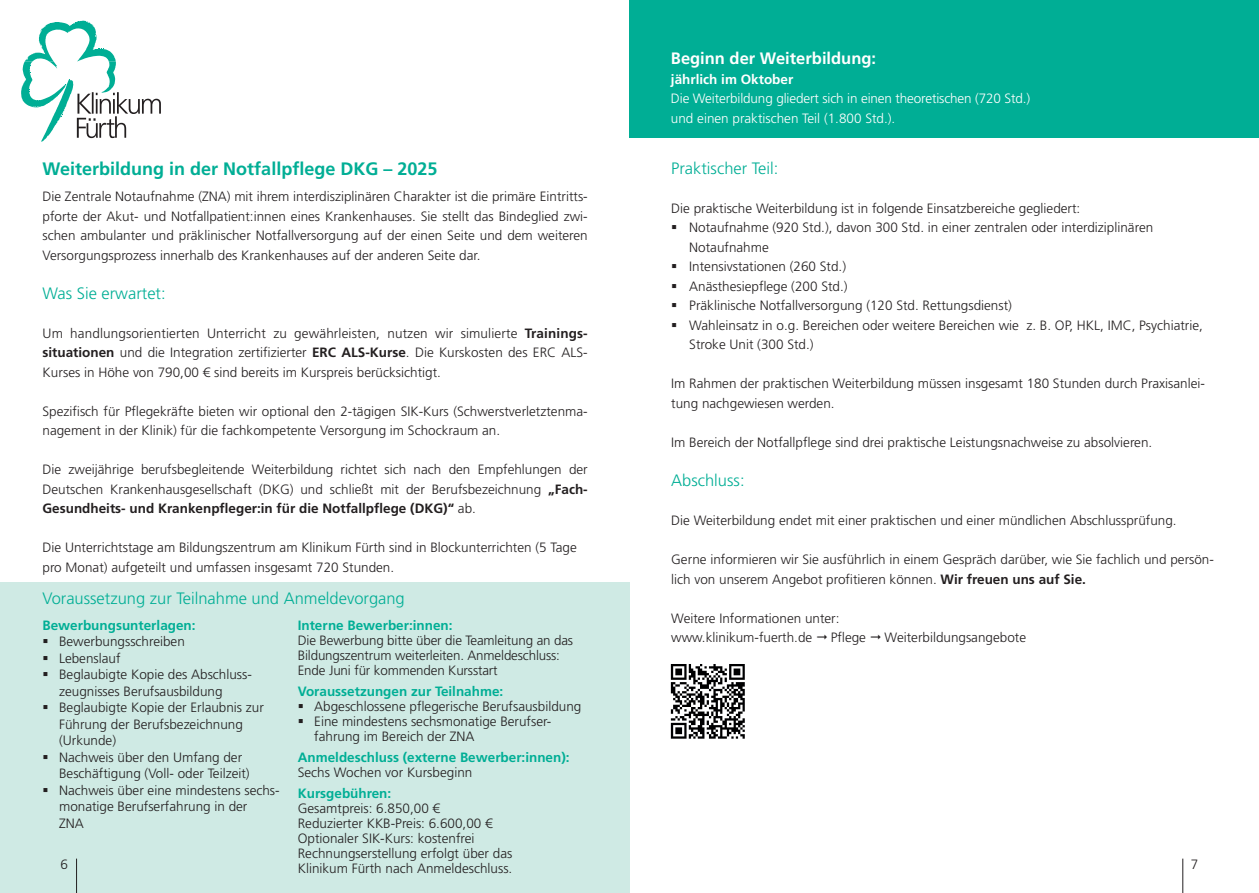
<style>
.page{position:relative;width:1259px;height:893px;background:#fff}
.page>*{position:absolute;margin:0;border:0;box-sizing:border-box;transform-origin:0 0}
.t1{font:700 18px "Frutiger LT Std";color:#00ae95}
.t2{font:300 16.5px "Frutiger LT Std";color:#00ae95}
.t3{font:700 16.5px "Frutiger LT Std";color:#fff}
.t4{font:300 13.5px/19.5px "Frutiger LT Std";color:#231f20}
.t5{font:700 13.5px "Frutiger LT Std";color:#00ae95}
.t6{font:300 13.5px/19.5px "Frutiger LT Std";letter-spacing:-.01em;color:#fff}
.t7{font:700 13.5px "Frutiger LT Std";color:#fff}
.s1{font-weight:700}
</style>
<div class="page">
<div style="left:629px;top:0;width:630px;height:138px;background:#00ae95"></div>
<div style="left:0;top:583px;width:629px;height:310px;background:#cfeae4"></div>
<svg style="left:21px;top:20px;width:140px;height:122px"></svg>
<hr style="left:76px;top:859px;width:1px;height:34px;background:#231f20">
<hr style="left:1182px;top:859px;width:1px;height:34px;background:#231f20">
<img style="left:670px;top:664px;width:75px;height:75px">
<p class="t3" style="left:671px;top:49px;width:207px">Beginn der Weiterbildung:</p>
<p class="t7" style="left:671px;top:71px;width:124px">jährlich im Oktober</p>
<p class="t6" style="left:671px;top:89px;width:361px">Die Weiterbildung gliedert sich in einen theoretischen (720 Std.) und einen praktischen Teil (1.800 Std.).</p>
<p class="t2" style="left:671px;top:159px;width:109px">Praktischer Teil:</p>
<p class="t4" style="left:671px;top:199px;width:411px">Die praktische Weiterbildung ist in folgende Einsatzbereiche gegliedert:</p>
<p class="t4" style="left:689px;top:218px;width:465px;text-indent:-18px">▪ Notaufnahme (920 Std.), davon 300 Std. in einer zentralen oder interdiziplinären<br>Notaufnahme</p>
<p class="t4" style="left:671px;top:257px;width:176px">▪ Intensivstationen (260 Std.)</p>
<p class="t4" style="left:671px;top:277px;width:178px">▪ Anästhesiepflege (200 Std.)</p>
<p class="t4" style="left:671px;top:296px;width:342px">▪ Präklinische Notfallversorgung (120 Std. Rettungsdienst)</p>
<p class="t4" style="left:689px;top:316px;width:515px;text-indent:-18px">▪ Wahleinsatz in o.g. Bereichen oder weitere Bereichen wie z. B. OP, HKL, IMC, Psychiatrie,<br>Stroke Unit (300 Std.)</p>
<p class="t4" style="left:671px;top:374px;width:535px">Im Rahmen der praktischen Weiterbildung müssen insgesamt 180 Stunden durch Praxisanlei&shy;tung nachgewiesen werden.</p>
<p class="t4" style="left:671px;top:433px;width:482px">Im Bereich der Notfallpflege sind drei praktische Leistungsnachweise zu absolvieren.</p>
<p class="t2" style="left:671px;top:471px;width:75px">Abschluss:</p>
<p class="t4" style="left:671px;top:511px;width:507px">Die Weiterbildung endet mit einer praktischen und einer mündlichen Abschlussprüfung.</p>
<p class="t4" style="left:671px;top:550px;width:544px">Gerne informieren wir Sie ausführlich in einem Gespräch darüber, wie Sie fachlich und persön&shy;lich von unserem Angebot profitieren können. <span class="s1">Wir freuen uns auf Sie.</span></p>
<p class="t4" style="left:671px;top:608px;width:170px">Weitere Informationen unter: www.klinikum-fuerth.de</p>
<h1 class="t1" style="left:43px;top:158px;width:396px">Weiterbildung in der Notfallpflege DKG – 2025</h1>
<p class="t4" style="left:43px;top:187px;width:547px;text-align:justify">Die Zentrale Notaufnahme (ZNA) mit ihrem interdisziplinären Charakter ist die primäre Eintritts&shy;pforte der Akut- und Notfallpatient:innen eines Krankenhauses. Sie stellt das Bindeglied zwi&shy;schen ambulanter und präklinischer Notfallversorgung auf der einen Seite und dem weiteren Versorgungsprozess innerhalb des Krankenhauses auf der anderen Seite dar.</p>
<p class="t2" style="left:43px;top:284px;width:125px">Was Sie erwartet:</p>
<p class="t4" style="left:43px;top:324px;width:547px;text-align:justify">Um handlungsorientierten Unterricht zu gewährleisten, nutzen wir simulierte <span class="s1">Trainings&shy;situationen</span> und die Integration zertifizierter <span class="s1">ERC ALS-Kurse</span>. Die Kurskosten des ERC ALS-Kurses in Höhe von 790,00 € sind bereits im Kurspreis berücksichtigt.</p>
<p class="t4" style="left:43px;top:402px;width:547px">Spezifisch für Pflegekräfte bieten wir optional den 2-tägigen SIK-Kurs (Schwerstverletztenma&shy;nagement in der Klinik) für die fachkompetente Versorgung im Schockraum an.</p>
<p class="t4" style="left:43px;top:460px;width:547px;text-align:justify">Die zweijährige berufsbegleitende Weiterbildung richtet sich nach den Empfehlungen der Deutschen Krankenhausgesellschaft (DKG) und schließt mit der Berufsbezeichnung <span class="s1">„Fach-Gesundheits- und Krankenpfleger:in für die Notfallpflege (DKG)“</span> ab.</p>
<p class="t4" style="left:43px;top:538px;width:536px">Die Unterrichtstage am Bildungszentrum am Klinikum Fürth sind in Blockunterrichten (5 Tage pro Monat) aufgeteilt und umfassen insgesamt 720 Stunden.</p>
<p class="t2" style="left:43px;top:589px;width:364px">Voraussetzung zur Teilnahme und Anmeldevorgang</p>
<p class="t5" style="left:298px;top:617px;width:156px">Interne Bewerber:innen:</p>
<p class="t4" style="left:298px;top:633px;width:277px;line-height:15px">Die Bewerbung bitte über die Teamleitung an das<br>Bildungszentrum weiterleiten. Anmeldeschluss:<br>Ende Juni für kommenden Kursstart</p>
<p class="t5" style="left:298px;top:683px;width:207px">Voraussetzungen zur Teilnahme:</p>
<p class="t4" style="left:298px;top:697px;width:285px">▪ Abgeschlossene pflegerische Berufsausbildung</p>
<p class="t4" style="left:314px;top:714px;width:239px;line-height:15px;text-indent:-17px">▪ Eine mindestens sechsmonatige Berufser&shy;fahrung im Bereich der ZNA</p>
<p class="t5" style="left:298px;top:749px;width:273px">Anmeldeschluss (externe Bewerber:innen):</p>
<p class="t4" style="left:298px;top:763px;width:176px">Sechs Wochen vor Kursbeginn</p>
<p class="t5" style="left:298px;top:785px;width:95px">Kursgebühren:</p>
<p class="t4" style="left:298px;top:801px;width:216px;line-height:15px">Gesamtpreis: 6.850,00 €<br>Reduzierter KKB-Preis: 6.600,00 € Optionaler SIK-Kurs: kostenfrei Rechnungserstellung erfolgt über das Klinikum Fürth nach Anmeldeschluss.</p>
<p class="t5" style="left:43px;top:617px;width:155px">Bewerbungsunterlagen:</p>
<p class="t4" style="left:43px;top:632px;width:144px">▪ Bewerbungsschreiben</p>
<p class="t4" style="left:43px;top:649px;width:80px">▪ Lebenslauf</p>
<p class="t4" style="left:59px;top:667px;width:194px;line-height:16.5px;text-indent:-17px">▪ Beglaubigte Kopie des Abschluss&shy;zeugnisses Berufsausbildung</p>
<p class="t4" style="left:59px;top:700px;width:206px;line-height:16.5px;text-indent:-17px">▪ Beglaubigte Kopie der Erlaubnis zur<br>Führung der Berufsbezeichnung (Urkunde)</p>
<p class="t4" style="left:59px;top:749px;width:192px;line-height:16.5px;text-indent:-17px">▪ Nachweis über den Umfang der<br>Beschäftigung (Voll- oder Teilzeit)</p>
<p class="t4" style="left:59px;top:782px;width:222px;line-height:16.5px;text-indent:-17px">▪ Nachweis über eine mindestens sechs&shy;monatige Berufserfahrung in der<br>ZNA</p>
<p class="t4" style="left:831px;top:628px;width:37px">Pflege</p>
<p class="t4" style="left:884px;top:628px;width:143px">Weiterbildungsangebote</p>
<p class="t4" style="left:61px;top:855px;width:9px">6</p>
<p class="t4" style="left:1191px;top:854px;width:9px">7</p>
</div>
